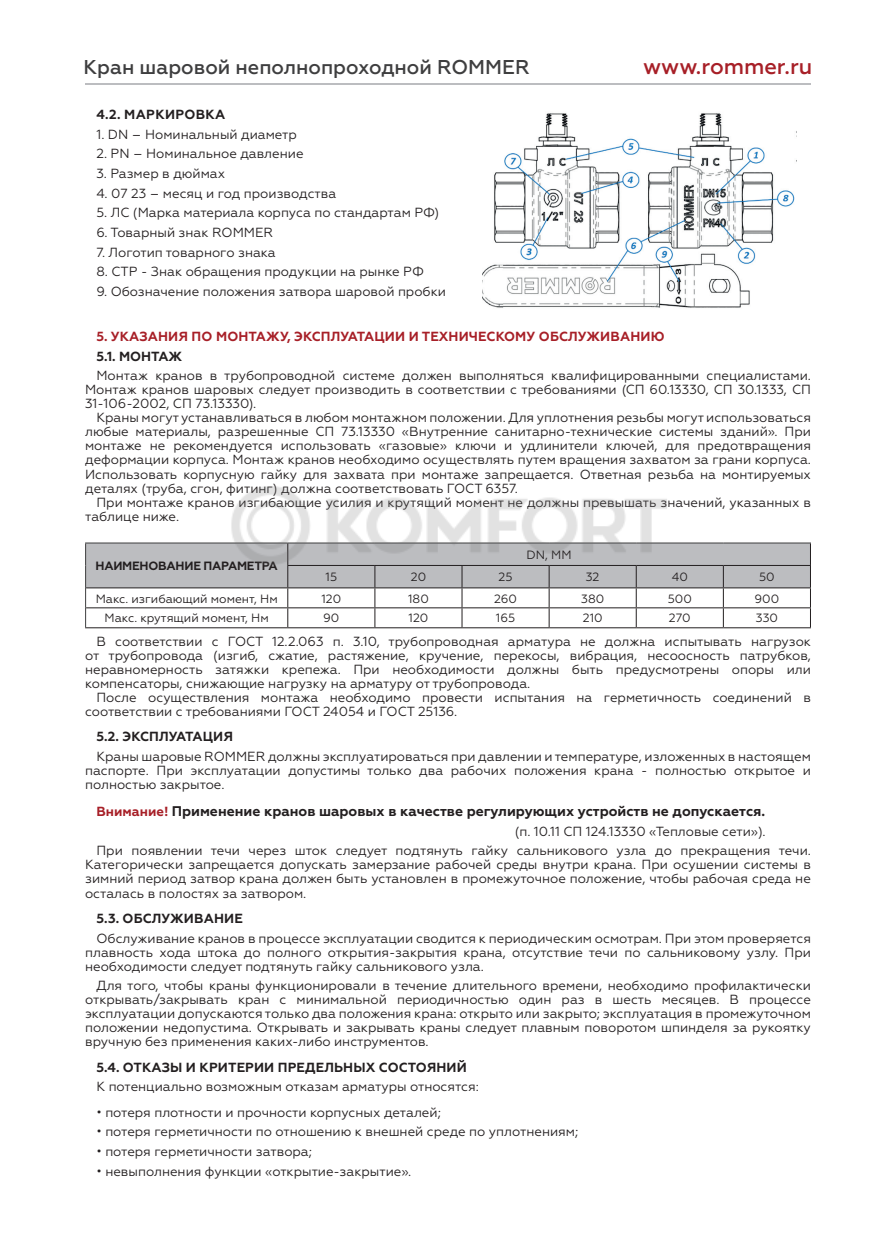
<style>
.page{position:relative;width:896px;height:1248px;background:#fff}
.page>*{position:absolute;margin:0;border:0;box-sizing:border-box;transform-origin:0 0}
.t1{font:500 22px "Geometria";color:#a71f27}
.t2{font:500 20px "Geometria";color:#3e3e3f}
.t3{font:700 14px "Geometria";color:#231f20}
.t4{font:13.2px/14px "Geometria";color:#231f20;text-align:justify}
.t5{font:700 13.2px "Geometria";letter-spacing:.01em;color:#231f20}
.t6{font:700 13.2px "Geometria";letter-spacing:.01em;color:#a71f27}
.t7{font:12px "Geometria";color:#231f20}
.t8{font:700 12px "Geometria";letter-spacing:-.02em;color:#231f20}
.s1{font-size:13.2px;color:#a71f27}
</style>
<div class="page">
<hr style="left:636px;top:542px;width:87px;height:1px;background:#3e3e3f">
<hr style="left:723px;top:542px;width:88px;height:1px;background:#3e3e3f">
<hr style="left:85px;top:627px;width:203px;height:1px;background:#231f20">
<hr style="left:288px;top:627px;width:87px;height:1px;background:#231f20">
<hr style="left:375px;top:627px;width:87px;height:1px;background:#231f20">
<hr style="left:462px;top:627px;width:87px;height:1px;background:#231f20">
<hr style="left:549px;top:627px;width:87px;height:1px;background:#231f20">
<hr style="left:636px;top:627px;width:87px;height:1px;background:#231f20">
<hr style="left:723px;top:627px;width:88px;height:1px;background:#231f20">
<hr style="left:85px;top:542px;width:203px;height:1px;background:#3e3e3f">
<svg style="left:85px;top:543px;width:726px;height:84px"></svg>
<hr style="left:85px;top:84px;width:726px;height:1px;background:#bcbdc0">
<img style="left:483px;top:113px;width:312px;height:195px">
<img style="left:224px;top:486px;width:448px;height:89px">
<h2 class="t2" style="left:84px;top:55px;width:447px">Кран шаровой неполнопроходной ROMMER</h2>
<h1 class="t1" style="left:643px;top:53px;width:171px">www.rommer.ru</h1>
<p class="t5" style="left:96px;top:106px;width:130px">4.2. МАРКИРОВКА</p>
<p class="t4" style="left:96px;top:127px;width:202px">1. DN – Номинальный диаметр</p>
<p class="t4" style="left:96px;top:147px;width:209px">2. PN – Номинальное давление</p>
<p class="t4" style="left:96px;top:166px;width:130px">3. Размер в дюймах</p>
<p class="t4" style="left:96px;top:186px;width:241px">4. 07 23 – месяц и год производства</p>
<p class="t4" style="left:96px;top:206px;width:344px">5. ЛС (Марка материала корпуса по стандартам РФ)</p>
<p class="t4" style="left:96px;top:225px;width:178px">6. Товарный знак ROMMER</p>
<p class="t4" style="left:96px;top:245px;width:181px">7. Логотип товарного знака</p>
<p class="t4" style="left:96px;top:265px;width:329px">8. СТР - Знак обращения продукции на рынке РФ</p>
<p class="t4" style="left:96px;top:284px;width:351px">9. Обозначение положения затвора шаровой пробки</p>
<p class="t6" style="left:96px;top:328px;width:569px">5. УКАЗАНИЯ ПО МОНТАЖУ, ЭКСПЛУАТАЦИИ И ТЕХНИЧЕСКОМУ ОБСЛУЖИВАНИЮ</p>
<p class="t5" style="left:96px;top:348px;width:87px">5.1. МОНТАЖ</p>
<p class="t4" style="left:85px;top:369px;width:727px;text-indent:11px">Монтаж кранов в трубопроводной системе должен выполняться квалифицированными специалистами.<br>Монтаж кранов шаровых следует производить в соответствии с требованиями (СП 60.13330, СП 30.1333, СП 31-106-2002, СП 73.13330).</p>
<p class="t4" style="left:85px;top:411px;width:727px;text-indent:11px">Краны могут устанавливаться в любом монтажном положении. Для уплотнения резьбы могут использоваться любые материалы, разрешенные СП 73.13330 «Внутренние санитарно-технические системы зданий». При монтаже не рекомендуется использовать «газовые» ключи и удлинители ключей, для предотвращения деформации корпуса. Монтаж кранов необходимо осуществлять путем вращения захватом за грани корпуса.<br>Использовать корпусную гайку для захвата при монтаже запрещается. Ответная резьба на монтируемых деталях (труба, сгон, фитинг) должна соответствовать ГОСТ 6357.</p>
<p class="t4" style="left:85px;top:495px;width:727px;text-indent:11px">При монтаже кранов изгибающие усилия и крутящий момент не должны превышать значений, указанных в таблице ниже.</p>
<p class="t8" style="left:95px;top:558px;width:184px">НАИМЕНОВАНИЕ ПАРАМЕТРА</p>
<p class="t7" style="left:526px;top:547px;width:46px">DN, ММ</p>
<p class="t7" style="left:325px;top:570px;width:13px">15</p>
<p class="t7" style="left:411px;top:570px;width:17px">20</p>
<p class="t7" style="left:498px;top:570px;width:16px">25</p>
<p class="t7" style="left:586px;top:570px;width:15px">32</p>
<p class="t7" style="left:672px;top:570px;width:18px">40</p>
<p class="t7" style="left:759px;top:570px;width:17px">50</p>
<p class="t7" style="left:96px;top:591px;width:183px">Макс. изгибающий момент, Нм</p>
<p class="t7" style="left:321px;top:591px;width:21px">120</p>
<p class="t7" style="left:408px;top:591px;width:22px">180</p>
<p class="t7" style="left:494px;top:591px;width:24px">260</p>
<p class="t7" style="left:581px;top:591px;width:25px">380</p>
<p class="t7" style="left:668px;top:591px;width:26px">500</p>
<p class="t7" style="left:754px;top:591px;width:26px">900</p>
<p class="t7" style="left:105px;top:611px;width:166px">Макс. крутящий момент, Нм</p>
<p class="t7" style="left:323px;top:611px;width:18px">90</p>
<p class="t7" style="left:408px;top:611px;width:21px">120</p>
<p class="t7" style="left:496px;top:611px;width:21px">165</p>
<p class="t7" style="left:583px;top:611px;width:21px">210</p>
<p class="t7" style="left:669px;top:611px;width:23px">270</p>
<p class="t7" style="left:756px;top:611px;width:24px">330</p>
<p class="t4" style="left:85px;top:634px;width:727px;text-indent:11px">В соответствии с ГОСТ 12.2.063 п. 3.10, трубопроводная арматура не должна испытывать нагрузок от трубопровода (изгиб, сжатие, растяжение, кручение, перекосы, вибрация, несоосность патрубков, неравномерность затяжки крепежа. При необходимости должны быть предусмотрены опоры или компенсаторы, снижающие нагрузку на арматуру от трубопровода.</p>
<p class="t4" style="left:85px;top:690px;width:727px;text-indent:11px">После осуществления монтажа необходимо провести испытания на герметичность соединений в соответствии с требованиями ГОСТ 24054 и ГОСТ 25136.</p>
<p class="t5" style="left:96px;top:728px;width:138px">5.2. ЭКСПЛУАТАЦИЯ</p>
<p class="t4" style="left:85px;top:749px;width:727px;text-indent:11px">Краны шаровые ROMMER должны эксплуатироваться при давлении и температуре, изложенных в настоящем паспорте. При эксплуатации допустимы только два рабочих положения крана - полностью открытое и полностью закрытое.</p>
<p class="t3" style="left:96px;top:802px;width:670px"><span class="s1">Внимание!</span> Применение кранов шаровых в качестве регулирующих устройств не допускается.</p>
<p class="t4" style="left:96px;top:821px;width:716px;line-height:19.6px;text-indent:418px">(п. 10.11 СП 124.13330 «Тепловые сети»).<br>При появлении течи через шток следует подтянуть гайку сальникового узла до прекращения течи.</p>
<p class="t4" style="left:85px;top:857px;width:727px">Категорически запрещается допускать замерзание рабочей среды внутри крана. При осушении системы в зимний период затвор крана должен быть установлен в промежуточное положение, чтобы рабочая среда не осталась в полостях за затвором.</p>
<p class="t5" style="left:96px;top:910px;width:148px">5.3. ОБСЛУЖИВАНИЕ</p>
<p class="t4" style="left:85px;top:930px;width:727px;text-indent:11px">Обслуживание кранов в процессе эксплуатации сводится к периодическим осмотрам. При этом проверяется плавность хода штока до полного открытия-закрытия крана, отсутствие течи по сальниковому узлу. При необходимости следует подтянуть гайку сальникового узла.</p>
<p class="t4" style="left:85px;top:978px;width:727px;text-indent:11px">Для того, чтобы краны функционировали в течение длительного времени, необходимо профилактически открывать/закрывать кран с минимальной периодичностью один раз в шесть месяцев. В процессе эксплуатации допускаются только два положения крана: открыто или закрыто; эксплуатация в промежуточном положении недопустима. Открывать и закрывать краны следует плавным поворотом шпинделя за рукоятку вручную без применения каких-либо инструментов.</p>
<p class="t5" style="left:96px;top:1059px;width:372px">5.4. ОТКАЗЫ И КРИТЕРИИ ПРЕДЕЛЬНЫХ СОСТОЯНИЙ</p>
<p class="t4" style="left:96px;top:1079px;width:384px">К потенциально возможным отказам арматуры относятся:</p>
<p class="t4" style="left:96px;top:1104px;width:346px">• потеря плотности и прочности корпусных деталей;</p>
<p class="t4" style="left:96px;top:1124px;width:483px">• потеря герметичности по отношению к внешней среде по уплотнениям;</p>
<p class="t4" style="left:96px;top:1144px;width:217px">• потеря герметичности затвора;</p>
<p class="t4" style="left:96px;top:1163px;width:316px">• невыполнения функции «открытие-закрытие».</p>
</div>
